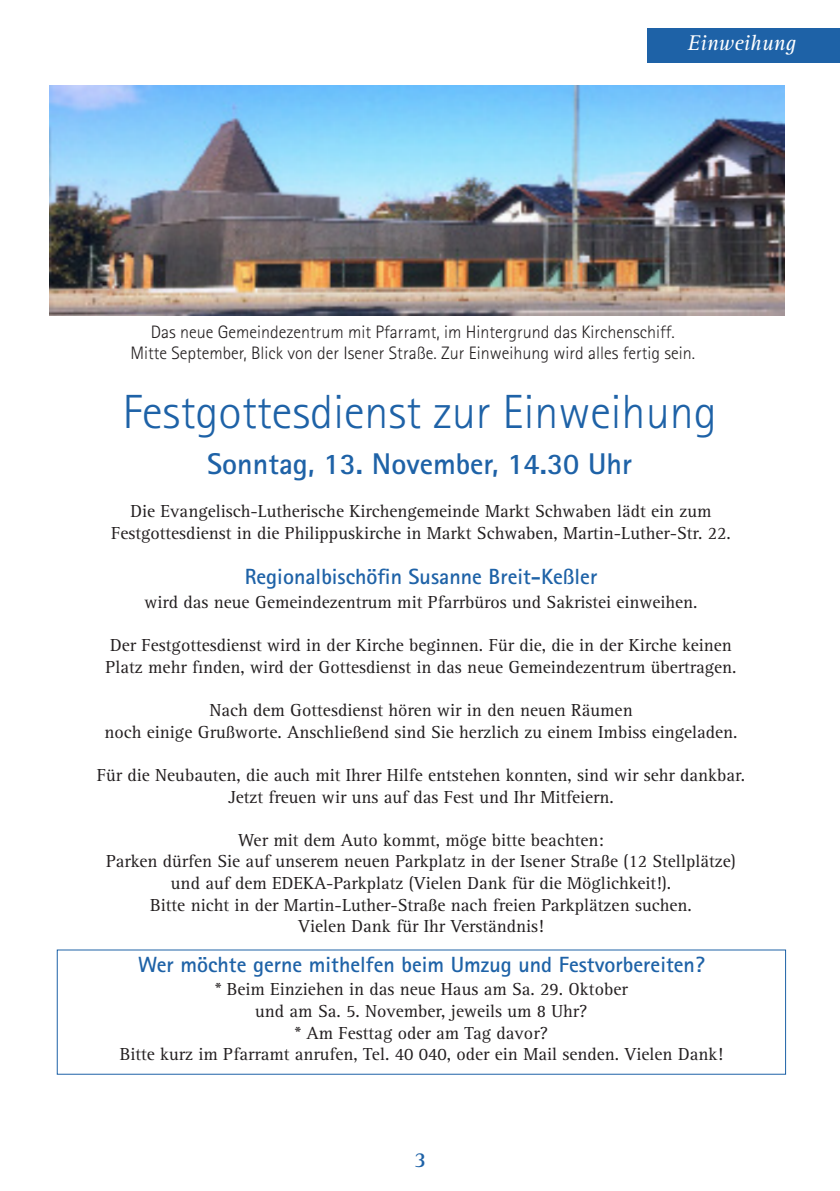
<style>
.page{position:relative;width:840px;height:1191px;background:#fff}
.page>*{position:absolute;margin:0;border:0;box-sizing:border-box;transform-origin:0 0}
.t1{font:300 48px "Rotis Sans Serif Std";color:#1e62a7}
.t2{font:700 30px "Rotis Sans Serif Std";color:#1e62a7}
.t3{font:700 22px "Rotis Sans Serif Std";color:#1e62a7}
.t4{font:italic 22px "Rotis Serif Std";color:#fff}
.t5{font:700 22px "Rotis Serif Std";color:#1e62a7}
.t6{font:18px/21.6px "Rotis Serif Std";color:#231f20;text-align:center}
.t7{font:300 18px/21.6px "Rotis Sans Serif Std";color:#231f20;text-align:center}
</style>
<div class="page">
<div style="left:646px;top:28px;width:193px;height:34px;background:#1e62a7"></div>
<img style="left:50px;top:85px;width:734px;height:231px">
<p class="t4" style="left:687px;top:35px;width:109px">Einweihung</p>
<p class="t7" style="left:130px;top:323px;width:566px">Das neue Gemeindezentrum mit Pfarramt, im Hintergrund das Kirchenschiff.<br>Mitte September, Blick von der Isener Straße. Zur Einweihung wird alles fertig sein.</p>
<h1 class="t1" style="left:122px;top:395px;width:595px">Festgottesdienst zur Einweihung</h1>
<h2 class="t2" style="left:207px;top:453px;width:426px">Sonntag, 13. November, 14.30 Uhr</h2>
<p class="t6" style="left:111px;top:502px;width:621px">Die Evangelisch-Lutherische Kirchengemeinde Markt Schwaben lädt ein zum<br>Festgottesdienst in die Philippuskirche in Markt Schwaben, Martin-Luther-Str. 22.</p>
<p class="t3" style="left:244px;top:569px;width:354px">Regionalbischöfin Susanne Breit-Keßler</p>
<p class="t6" style="left:144px;top:593px;width:554px">wird das neue Gemeindezentrum mit Pfarrbüros und Sakristei einweihen.</p>
<p class="t6" style="left:105px;top:636px;width:632px;text-align:left">Der Festgottesdienst wird in der Kirche beginnen. Für die, die in der Kirche keinen<br>Platz mehr finden, wird der Gottesdienst in das neue Gemeindezentrum übertragen.</p>
<p class="t6" style="left:104px;top:701px;width:634px">Nach dem Gottesdienst hören wir in den neuen Räumen<br>noch einige Grußworte. Anschließend sind Sie herzlich zu einem Imbiss eingeladen.</p>
<p class="t6" style="left:97px;top:766px;width:649px">Für die Neubauten, die auch mit Ihrer Hilfe entstehen konnten, sind wir sehr dankbar.<br>Jetzt freuen wir uns auf das Fest und Ihr Mitfeiern.</p>
<p class="t6" style="left:106px;top:831px;width:630px">Wer mit dem Auto kommt, möge bitte beachten:<br>Parken dürfen Sie auf unserem neuen Parkplatz in der Isener Straße (12 Stellplätze) und auf dem EDEKA-Parkplatz (Vielen Dank für die Möglichkeit!).<br>Bitte nicht in der Martin-Luther-Straße nach freien Parkplätzen suchen.<br>Vielen Dank für Ihr Verständnis!</p>
<p class="t3" style="left:138px;top:956px;width:568px">Wer möchte gerne mithelfen beim Umzug und Festvorbereiten?</p>
<p class="t6" style="left:120px;top:980px;width:604px">* Beim Einziehen in das neue Haus am Sa. 29. Oktober<br>und am Sa. 5. November, jeweils um 8 Uhr?<br>* Am Festtag oder am Tag davor?<br>Bitte kurz im Pfarramt anrufen, Tel. 40 040, oder ein Mail senden. Vielen Dank!</p>
<p class="t5" style="left:414px;top:1152px;width:14px">3</p>
</div>
